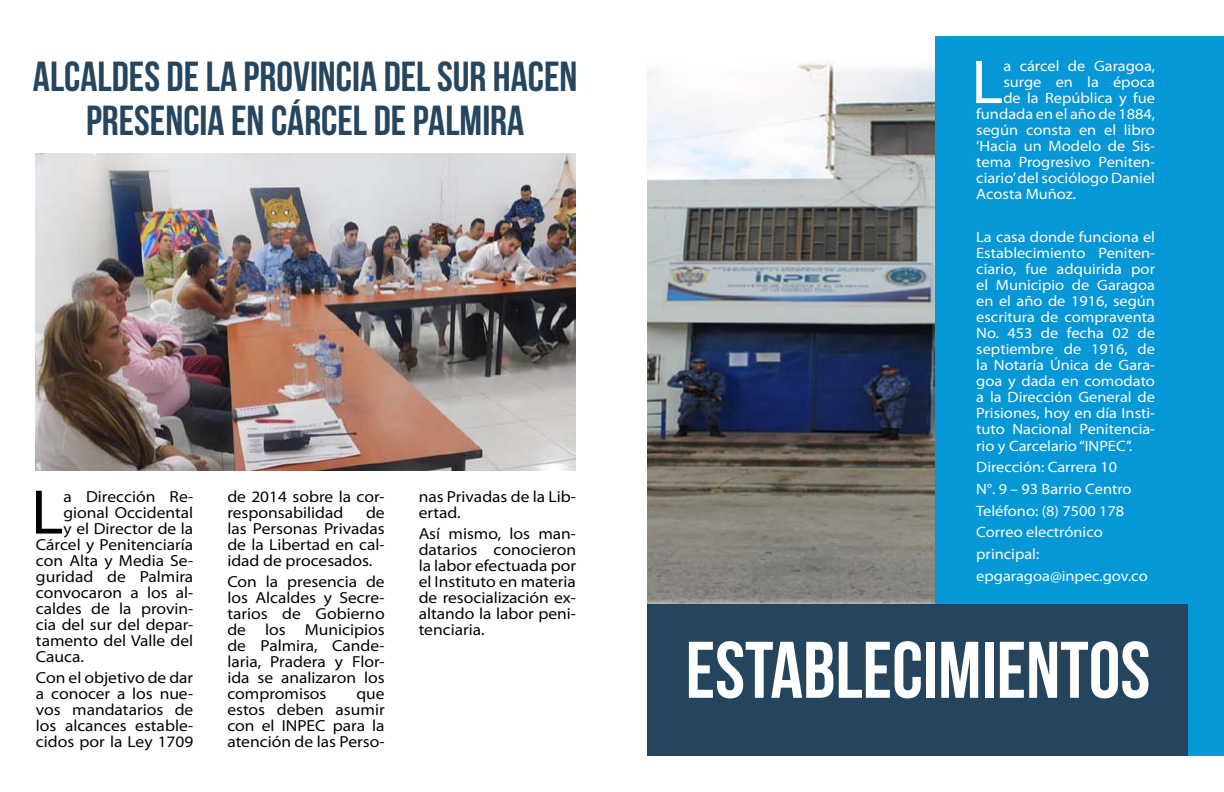
<style>
.page{position:relative;width:1224px;height:792px;background:#fff}
.page>*{position:absolute;margin:0;border:0;box-sizing:border-box;transform-origin:0 0}
.t1{font:700 80px "Bebas Neue";color:#fff}
.t2{font:semi-expanded 63.5px "Myriad Pro";color:#000}
.t3{font:semi-expanded 62.5px "Myriad Pro";color:#fff}
.t4{font:700 42px/44px "Bebas Neue";color:#26455e;text-align:center}
.t5{font:semi-expanded 16px/16px "Myriad Pro";color:#000;text-align:justify}
.t6{font:semi-expanded 15px/16px "Myriad Pro";color:#fff;text-align:justify}
</style>
<div class="page">
<img style="left:35px;top:154px;width:540px;height:317px">
<img style="left:648px;top:62px;width:287px;height:543px">
<div style="left:935px;top:36px;width:289px;height:720px;background:#0698d6"></div>
<div style="left:648px;top:605px;width:540px;height:151px;background:#25455e"></div>
<h3 class="t4" style="left:33px;top:54px;width:546px">ALCALDES DE LA PROVINCIA DEL SUR HACEN<br>PRESENCIA EN CÁRCEL DE PALMIRA</h3>
<h2 class="t2" style="left:31px;top:477px;width:34px">L</h2>
<p class="t5" style="left:64px;top:488px;width:131px">a Dirección Re-</p>
<p class="t5" style="left:64px;top:504px;width:131px">gional Occidental</p>
<p class="t5" style="left:64px;top:520px;width:131px">y el Director de la</p>
<p class="t5" style="left:36px;top:536px;width:159px">Cárcel y Penitenciaría</p>
<p class="t5" style="left:36px;top:552px;width:159px">con Alta y Media Se-</p>
<p class="t5" style="left:36px;top:568px;width:159px">guridad de Palmira</p>
<p class="t5" style="left:36px;top:584px;width:159px">convocaron a los al-</p>
<p class="t5" style="left:36px;top:600px;width:159px">caldes de la provin-</p>
<p class="t5" style="left:36px;top:616px;width:159px">cia del sur del depar-</p>
<p class="t5" style="left:36px;top:632px;width:159px">tamento del Valle del</p>
<p class="t5" style="left:36px;top:648px;width:49px">Cauca.</p>
<p class="t5" style="left:36px;top:670px;width:159px">Con el objetivo de dar a conocer a los nue&shy;vos mandatarios de los alcances estable&shy;cidos por la Ley 1709</p>
<p class="t5" style="left:227px;top:488px;width:159px">de 2014 sobre la cor&shy;responsabilidad</p>
<p class="t5" style="left:227px;top:504px;width:159px;text-indent:139px">de las Personas Privadas de la Libertad en cal&shy;idad de procesados.</p>
<p class="t5" style="left:227px;top:574px;width:159px">Con la presencia de los Alcaldes y Secre&shy;tarios de Gobierno de los Municipios de Palmira, Cande&shy;laria, Pradera y Flor&shy;ida se analizaron los compromisos</p>
<p class="t5" style="left:227px;top:686px;width:159px;text-indent:129px">que estos deben asumir con el INPEC para la atención de las Perso-</p>
<p class="t5" style="left:419px;top:488px;width:159px">nas Privadas de la Lib&shy;ertad.</p>
<p class="t5" style="left:419px;top:526px;width:159px">Así mismo, los man&shy;datarios conocieron la labor efectuada por el Instituto en materia de resocialización ex&shy;altando la labor peni&shy;tenciaria.</p>
<h3 class="t3" style="left:971px;top:47px;width:34px">L</h3>
<p class="t6" style="left:1003px;top:58px;width:153px">a cárcel de Garagoa,</p>
<p class="t6" style="left:1003px;top:74px;width:153px">surge en la época</p>
<p class="t6" style="left:1003px;top:90px;width:153px">de la República y fue</p>
<p class="t6" style="left:976px;top:106px;width:180px">fundada en el año de 1884,</p>
<p class="t6" style="left:976px;top:122px;width:180px">según consta en el libro</p>
<p class="t6" style="left:976px;top:138px;width:180px">‘Hacia un Modelo de Sis-</p>
<p class="t6" style="left:976px;top:154px;width:180px">tema Progresivo Peniten-</p>
<p class="t6" style="left:976px;top:170px;width:180px">ciario’ del sociólogo Daniel</p>
<p class="t6" style="left:976px;top:186px;width:101px">Acosta Muñoz.</p>
<p class="t6" style="left:976px;top:230px;width:180px">La casa donde funciona el Establecimiento Peniten&shy;ciario, fue adquirida por el Municipio de Garagoa en el año de 1916, según escritura de compraventa No. 453 de fecha 02 de septiembre de 1916, de la Notaría Única de Gara&shy;goa y dada en comodato a la Dirección General de Prisiones, hoy en día Insti&shy;tuto Nacional Penitencia&shy;rio y Carcelario “INPEC”.</p>
<p class="t6" style="left:976px;top:457px;width:173px;line-height:21.7px;text-align:left">Dirección: Carrera 10<br>N°. 9 – 93 Barrio Centro<br>Teléfono: (8) 7500 178<br>Correo electrónico principal: epgaragoa@inpec.gov.co</p>
<h1 class="t1" style="left:686px;top:626px;width:466px">ESTABLECIMIENTOS</h1>
</div>
